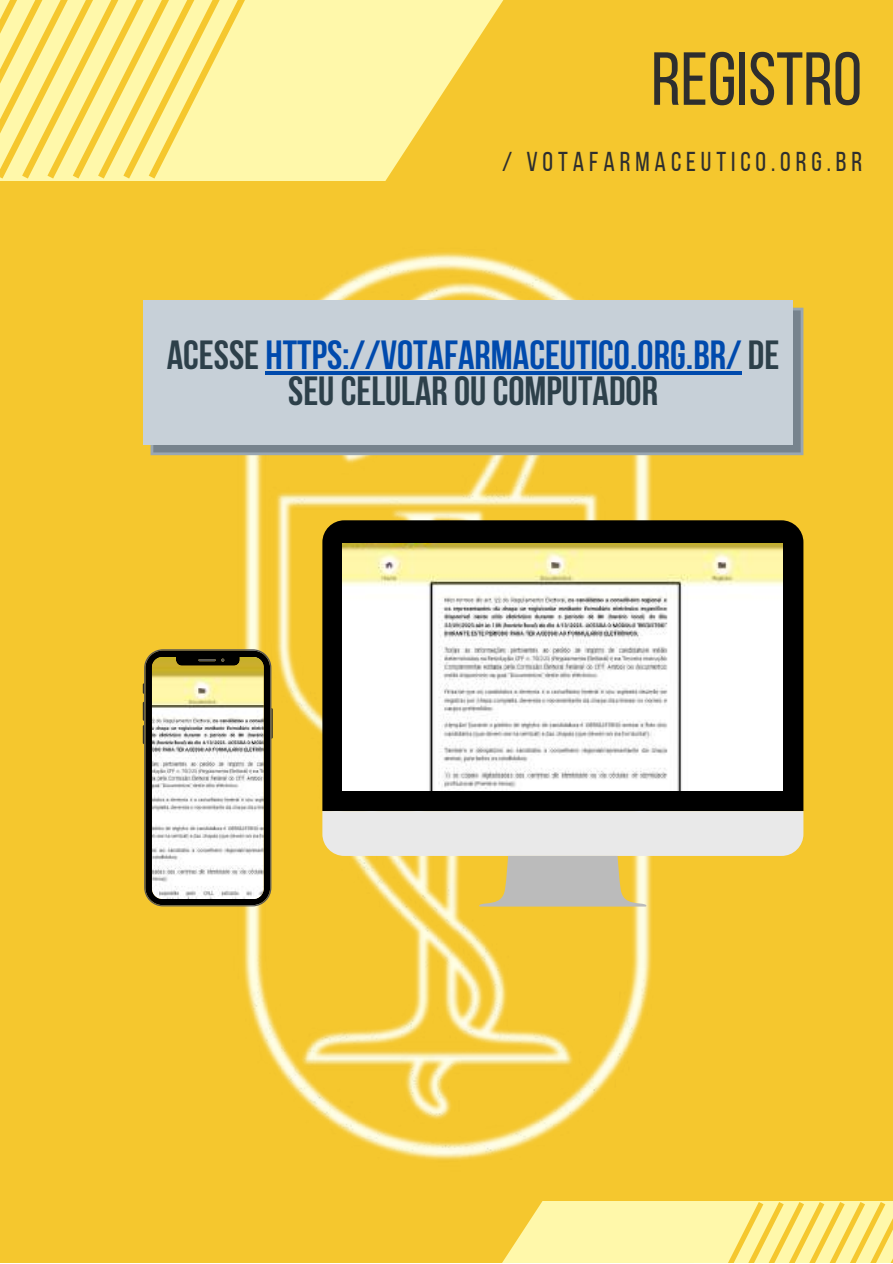
<style>
.page{position:relative;width:893px;height:1264px;background:#fff}
.page>*{position:absolute;margin:0;border:0;box-sizing:border-box;transform-origin:0 0}
.t1{font:75px "Bebas Neue";color:#2e2e2e}
.t2{font:700 40.65px/36.2px "Bebas Neue";color:#004aad;text-align:center}
.t3{font:27.15px "Bebas Neue";letter-spacing:.18em;color:#2e2e2e}
.s1{color:#2d404a}
</style>
<div class="page">
<div style="left:0;top:0;width:892px;height:1262px;background:#f5c72e"></div>
<svg style="left:502px;top:1201px;width:390px;height:61px;background:#fdef95"></svg>
<img style="left:220px;top:252px;width:452px;height:908px">
<svg style="left:150px;top:308px;width:653px;height:147px;background:#86929c"></svg>
<div style="left:143px;top:300px;width:649px;height:144px;background:#c7d0d8"></div>
<hr style="left:265px;top:371px;width:476px;height:4px;background:#004aad">
<svg style="left:308px;top:0;width:196px;height:181px"></svg>
<svg style="left:392px;top:0;width:25px;height:178px;background:#fdf097"></svg>
<div style="left:366px;top:0;width:26px;height:178px;background:#fff8aa"></div>
<div style="left:341px;top:0;width:25px;height:178px;background:#fff8aa"></div>
<div style="left:316px;top:0;width:25px;height:178px;background:#fff8aa"></div>
<div style="left:290px;top:0;width:26px;height:178px;background:#fff8aa"></div>
<div style="left:265px;top:0;width:25px;height:178px;background:#fff8aa"></div>
<div style="left:240px;top:0;width:25px;height:178px;background:#fff8aa"></div>
<svg style="left:0;top:0;width:240px;height:178px"></svg>
<svg style="left:143px;top:649px;width:130px;height:257px;background:#c1bdaa"></svg>
<div style="left:322px;top:520px;width:481px;height:291px;background:#000"></div>
<svg style="left:322px;top:811px;width:481px;height:95px"></svg>
<img style="left:342px;top:543px;width:440px;height:247px">
<h1 class="t1" style="left:651px;top:49px;width:212px">REGISTRO</h1>
<p class="t3" style="left:502px;top:150px;width:361px">/ VOTAFARMACEUTICO.ORG.BR</p>
<p class="t2" style="left:167px;top:341px;width:614px"><span class="s1">ACESSE</span> HTTPS://VOTAFARMACEUTICO.ORG.BR/ <span class="s1">DE<br>SEUCELULAR OUCOMPUTADOR</span></p>
</div>
